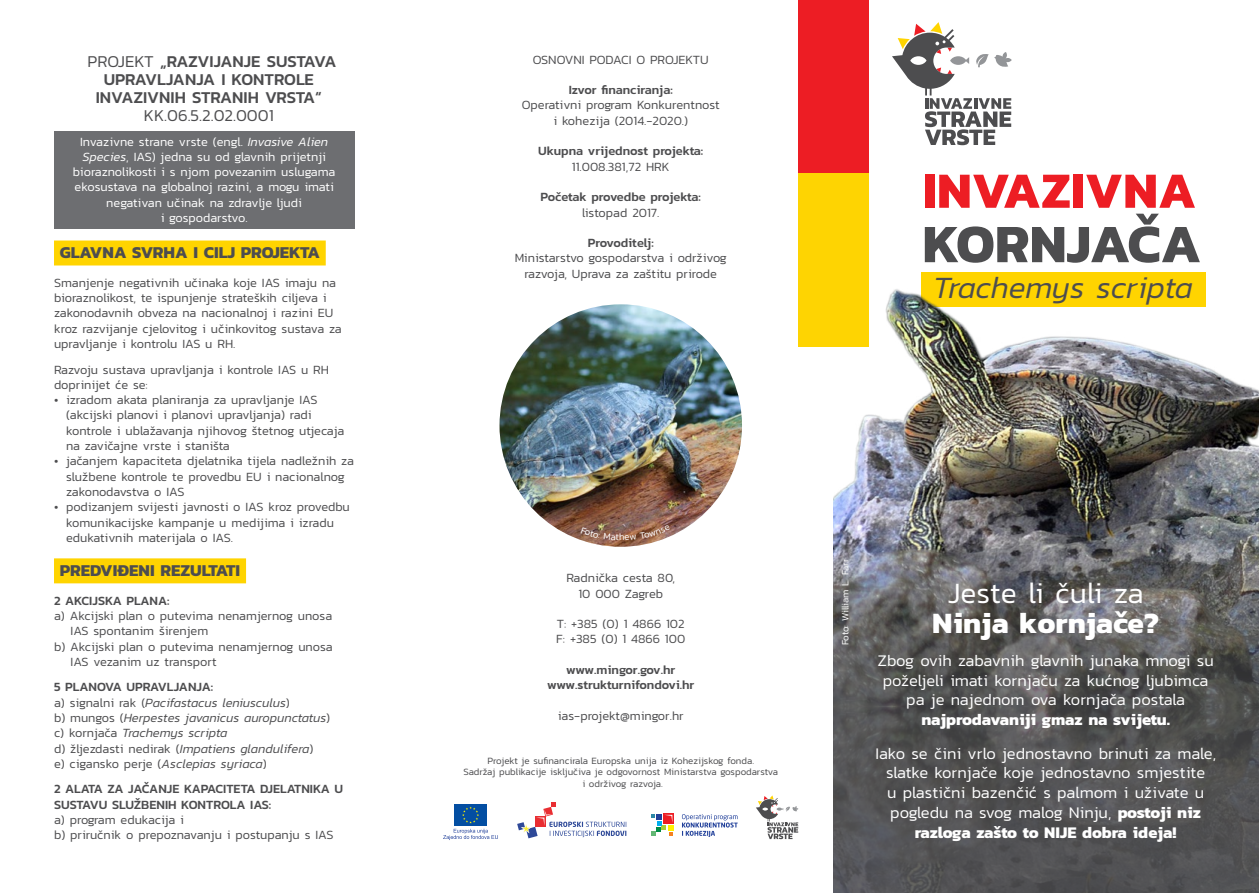
<style>
.page{position:relative;width:1259px;height:893px;background:#fff}
.page>*{position:absolute;margin:0;border:0;box-sizing:border-box;transform-origin:0 0}
.t1{font:700 54.6px "Kanit";color:#4d4d4f}
.t2{font:700 51.3px "Kanit";color:#ed1d24}
.t3{font:italic 300 31.5px "Kanit";color:#4d4d4f}
.t4{font:700 30px "Kanit";color:#fff}
.t5{font:300 30px "Kanit";color:#fff}
.t6{font:500 16.8px/18px "Kanit";color:#4d4d4f;text-align:center}
.t7{font:700 16.8px "Kanit";color:#4d4d4f}
.t8{font:300 16.8px "Kanit";color:#4d4d4f}
.t9{font:300 16.5px/19.8px "Kanit";color:#fff;text-align:center}
.t10{font:700 16.5px "Kanit";color:#fff}
.t11{font:300 12.75px/15.3px "Kanit";color:#4d4d4f}
.t12{font:italic 300 12.75px/15.3px "Kanit";color:#4d4d4f}
.t13{font:500 12.75px/15.3px "Kanit";color:#4d4d4f}
.t14{font:300 12.75px/15.3px "Kanit";color:#fff;text-align:center}
.t15{font:300 9.75px/11.7px "Kanit";color:#4d4d4f;text-align:center}
.t16{font:300 9.75px "Kanit";letter-spacing:-.025em;color:#fff}
.s1{font-weight:300}
.s2{font-style:italic}
.s3{font-weight:500;font-style:normal}
.s4{font-style:normal}
.s5{font-weight:700}
</style>
<div class="page">
<div style="left:922px;top:272px;width:284px;height:35px;background:#ffd400"></div>
<img style="left:833px;top:278px;width:426px;height:268px">
<svg style="left:833px;top:546px;width:426px;height:347px;background:#59595a"></svg>
<div style="left:54px;top:131px;width:300px;height:98px;background:#6d6e71"></div>
<div style="left:54px;top:240px;width:272px;height:25px;background:#ffd400"></div>
<div style="left:54px;top:558px;width:192px;height:25px;background:#ffd400"></div>
<svg style="left:682px;top:814px;width:55px;height:23px"></svg>
<svg style="left:651px;top:814px;width:22px;height:22px"></svg>
<div style="left:454px;top:804px;width:33px;height:22px;background:#034ea2"></div>
<svg style="left:462px;top:807px;width:17px;height:16px"></svg>
<svg style="left:443px;top:829px;width:55px;height:11px"></svg>
<svg style="left:517px;top:802px;width:109px;height:36px"></svg>
<svg style="left:756px;top:795px;width:42px;height:44px"></svg>
<svg style="left:892px;top:22px;width:119px;height:123px"></svg>
<div style="left:798px;top:0;width:71px;height:174px;background:#ed1d24"></div>
<div style="left:798px;top:173px;width:71px;height:174px;background:#fed402"></div>
<img style="left:499px;top:304px;width:243px;height:243px;border-radius:121px">
<svg style="left:581px;top:525px;width:89px;height:15px"></svg>
<h3 class="t6" style="left:88px;top:52px;width:250px"><span class="s1">PROJEKT</span> „RAZVIJANJE SUSTAVA<br>UPRAVLJANJA I KONTROLE<br>INVAZIVNIH STRANIH VRSTA“</h3>
<h3 class="t8" style="left:144px;top:103px;width:132px">KK.06.5.2.02.0001</h3>
<p class="t14" style="left:73px;top:133px;width:264px">Invazivne strane vrste (engl. <span class="s2">Invasive Alien Species</span>, IAS) jedna su od glavnih prijetnji bioraznolikosti i s njom povezanim uslugama ekosustava na globalnoj razini, a mogu imati negativan učinak na zdravlje ljudi<br>i gospodarstvo.</p>
<h3 class="t7" style="left:60px;top:239px;width:262px">GLAVNA SVRHA I CILJ PROJEKTA</h3>
<p class="t11" style="left:54px;top:275px;width:289px">Smanjenje negativnih učinaka koje IAS imaju na bioraznolikost, te ispunjenje strateških ciljeva i zakonodavnih obveza na nacionalnoj i razini EU kroz razvijanje cjelovitog i učinkovitog sustava za upravljanje i kontrolu IAS u RH.</p>
<p class="t11" style="left:54px;top:361px;width:277px">Razvoju sustava upravljanja i kontrole IAS u RH doprinijet će se:</p>
<p class="t11" style="left:66px;top:392px;width:280px;text-indent:-12px">• izradom akata planiranja za upravljanje IAS (akcijski planovi i planovi upravljanja) radi kontrole i ublažavanja njihovog štetnog utjecaja na zavičajne vrste i staništa</p>
<p class="t11" style="left:66px;top:453px;width:289px;text-indent:-12px">• jačanjem kapaciteta djelatnika tijela nadležnih za službene kontrole te provedbu EU i nacionalnog zakonodavstva o IAS</p>
<p class="t11" style="left:66px;top:499px;width:285px;text-indent:-12px">• podizanjem svijesti javnosti o IAS kroz provedbu komunikacijske kampanje u medijima i izradu edukativnih materijala o IAS.</p>
<h3 class="t7" style="left:60px;top:557px;width:182px">PREDVIĐENI REZULTATI</h3>
<p class="t13" style="left:54px;top:592px;width:117px">2 AKCIJSKA PLANA:</p>
<p class="t11" style="left:54px;top:608px;width:280px">a) Akcijski plan o putevima nenamjernog unosa</p>
<p class="t11" style="left:70px;top:623px;width:139px">IAS spontanim širenjem</p>
<p class="t11" style="left:54px;top:638px;width:280px">b) Akcijski plan o putevima nenamjernog unosa</p>
<p class="t11" style="left:70px;top:654px;width:148px">IAS vezanim uz transport</p>
<p class="t12" style="left:54px;top:679px;width:278px"><span class="s3">5 PLANOVA UPRAVLJANJA:<br></span><span class="s4">a) signalni rak (</span>Pacifastacus leniusculus<span class="s4">)<br>b) mungos (</span>Herpestes javanicus auropunctatus<span class="s4">) c) kornjača</span> Trachemys scripta<br><span class="s4">d) žljezdasti nedirak (</span>Impatiens glandulifera<span class="s4">)<br>e) cigansko perje (</span>Asclepias syriaca<span class="s4">)</span></p>
<p class="t13" style="left:54px;top:781px;width:291px">2 ALATA ZA JAČANJE KAPACITETA DJELATNIKA U<br>SUSTAVU SLUŽBENIH KONTROLA IAS:</p>
<p class="t11" style="left:54px;top:812px;width:281px">a) program edukacija i<br>b) priručnik o prepoznavanju i postupanju s IAS</p>
<p class="t11" style="left:533px;top:51px;width:177px">OSNOVNI PODACI O PROJEKTU</p>
<p class="t13" style="left:569px;top:82px;width:105px">Izvor financiranja:</p>
<p class="t11" style="left:522px;top:97px;width:200px;text-align:center">Operativni program Konkurentnost i kohezija (2014.-2020.)</p>
<p class="t13" style="left:538px;top:143px;width:167px">Ukupna vrijednost projekta:</p>
<p class="t11" style="left:572px;top:159px;width:99px">11.008.381,72 HRK</p>
<p class="t13" style="left:540px;top:189px;width:162px">Početak provedbe projekta:</p>
<p class="t11" style="left:582px;top:204px;width:79px">listopad 2017.</p>
<p class="t13" style="left:588px;top:235px;width:67px">Provoditelj:</p>
<p class="t11" style="left:515px;top:250px;width:214px;text-align:center">Ministarstvo gospodarstva i održivog razvoja, Uprava za zaštitu prirode</p>
<h2 class="t2" style="left:922px;top:151px;width:275px">INVAZIVNA</h2>
<h1 class="t1" style="left:922px;top:201px;width:280px">KORNJAČA</h1>
<h3 class="t3" style="left:933px;top:266px;width:262px">Trachemys scripta</h3>
<p class="t11" style="left:566px;top:570px;width:110px;text-align:center">Radnička cesta 80,<br>10 000 Zagreb</p>
<p class="t11" style="left:556px;top:616px;width:130px">T: +385 (0) 1 4866 102<br>F: +385 (0) 1 4866 100</p>
<p class="t13" style="left:547px;top:662px;width:149px;text-align:center">www.mingor.gov.hr www.strukturnifondovi.hr</p>
<p class="t11" style="left:558px;top:708px;width:128px">ias-projekt@mingor.hr</p>
<p class="t15" style="left:463px;top:754px;width:316px">Projekt je sufinancirala Europska unija iz Kohezijskog fonda.<br>Sadržaj publikacije isključiva je odgovornost Ministarstva gospodarstva i održivog razvoja.</p>
<p class="t16" style="left:838px;top:645px;width:88px;rotate:-90deg">Foto: William L. Farr</p>
<h3 class="t5" style="left:947px;top:572px;width:197px">Jeste li čuli za</h3>
<h3 class="t4" style="left:932px;top:599px;width:228px">Ninja kornjače?</h3>
<p class="t9" style="left:877px;top:650px;width:338px">Zbog ovih zabavnih glavnih junaka mnogi su poželjeli imati kornjaču za kućnog ljubimca pa je najednom ova kornjača postala</p>
<p class="t10" style="left:921px;top:707px;width:250px">najprodavaniji gmaz na svijetu.</p>
<p class="t9" style="left:875px;top:743px;width:342px">Iako se čini vrlo jednostavno brinuti za male, slatke kornjače koje jednostavno smjestite<br>u plastični bazenčić s palmom i uživate u pogledu na svog malog Ninju, <span class="s5">postoji niz razloga zašto to NIJE dobra ideja!</span></p>
</div>
